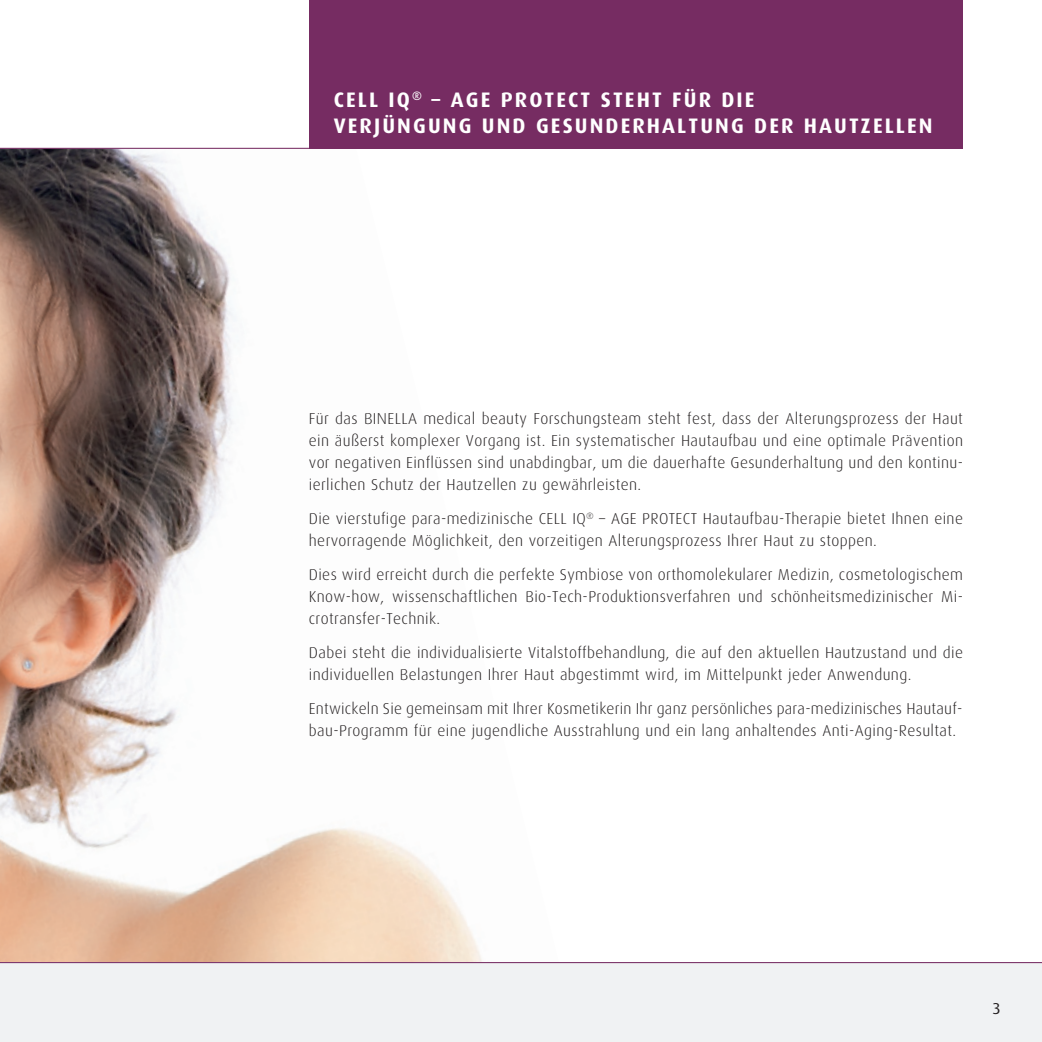
<style>
.page{position:relative;width:1042px;height:1042px;background:#fff}
.page>*{position:absolute;margin:0;border:0;box-sizing:border-box;transform-origin:0 0}
.t1{font:700 21px/26.2px "Dax";letter-spacing:.1em;color:#fff}
.t2{font:300 15.75px/21.9px "Dax";letter-spacing:.025em;color:#231f20}
.t3{font:15.75px "Dax";color:#231f20}
</style>
<div class="page">
<img style="left:0;top:149px;width:482px;height:813px">
<div style="left:309px;top:0;width:653px;height:149px;background:#762c62"></div>
<div style="left:0;top:962px;width:1042px;height:80px;background:#f0f2f3"></div>
<hr style="left:0;top:962px;width:1042px;height:1px;background:#762c62">
<hr style="left:0;top:148px;width:313px;height:1px;background:#762c62">
<h1 class="t1" style="left:334px;top:87px;width:412px">CELL IQ<sup>®</sup> – AGE PROTECT STEHT FÜR DIE<br>VERJÜNGUNG UND GESUNDERHALTUNG</h1>
<h1 class="t1" style="left:754px;top:113px;width:180px">DER HAUTZELLEN</h1>
<p class="t2" style="left:309px;top:408px;width:656px;text-align:justify">Für das BINELLA medical beauty Forschungsteam steht fest, dass der Alterungsprozess der Haut ein äußerst komplexer Vorgang ist. Ein systematischer Hautaufbau und eine optimale Prävention vor negativen Einflüssen sind unabdingbar, um die dauerhafte Gesunderhaltung und den kontinu&shy;ierlichen Schutz der Hautzellen zu gewährleisten.</p>
<p class="t2" style="left:309px;top:508px;width:656px">Die vierstufige para-medizinische CELL IQ<sup>®</sup> – AGE PROTECT Hautaufbau-Therapie bietet Ihnen eine hervorragende Möglichkeit, den vorzeitigen Alterungsprozess Ihrer Haut zu stoppen.</p>
<p class="t2" style="left:309px;top:564px;width:656px;text-align:justify">Dies wird erreicht durch die perfekte Symbiose von orthomolekularer Medizin, cosmetologischem Know-how, wissenschaftlichen Bio-Tech-Produktionsverfahren und schönheitsmedizinischer Mi&shy;crotransfer-Technik.</p>
<p class="t2" style="left:309px;top:642px;width:656px">Dabei steht die individualisierte Vitalstoffbehandlung, die auf den aktuellen Hautzustand und die individuellen Belastungen Ihrer Haut abgestimmt wird, im Mittelpunkt jeder Anwendung.</p>
<p class="t2" style="left:309px;top:698px;width:655px">Entwickeln Sie gemeinsam mit Ihrer Kosmetikerin Ihr ganz persönliches para-medizinisches Hautauf&shy;bau-Programm für eine jugendliche Ausstrahlung und ein lang anhaltendes Anti-Aging-Resultat.</p>
<p class="t3" style="left:992px;top:1000px;width:10px">3</p>
</div>
